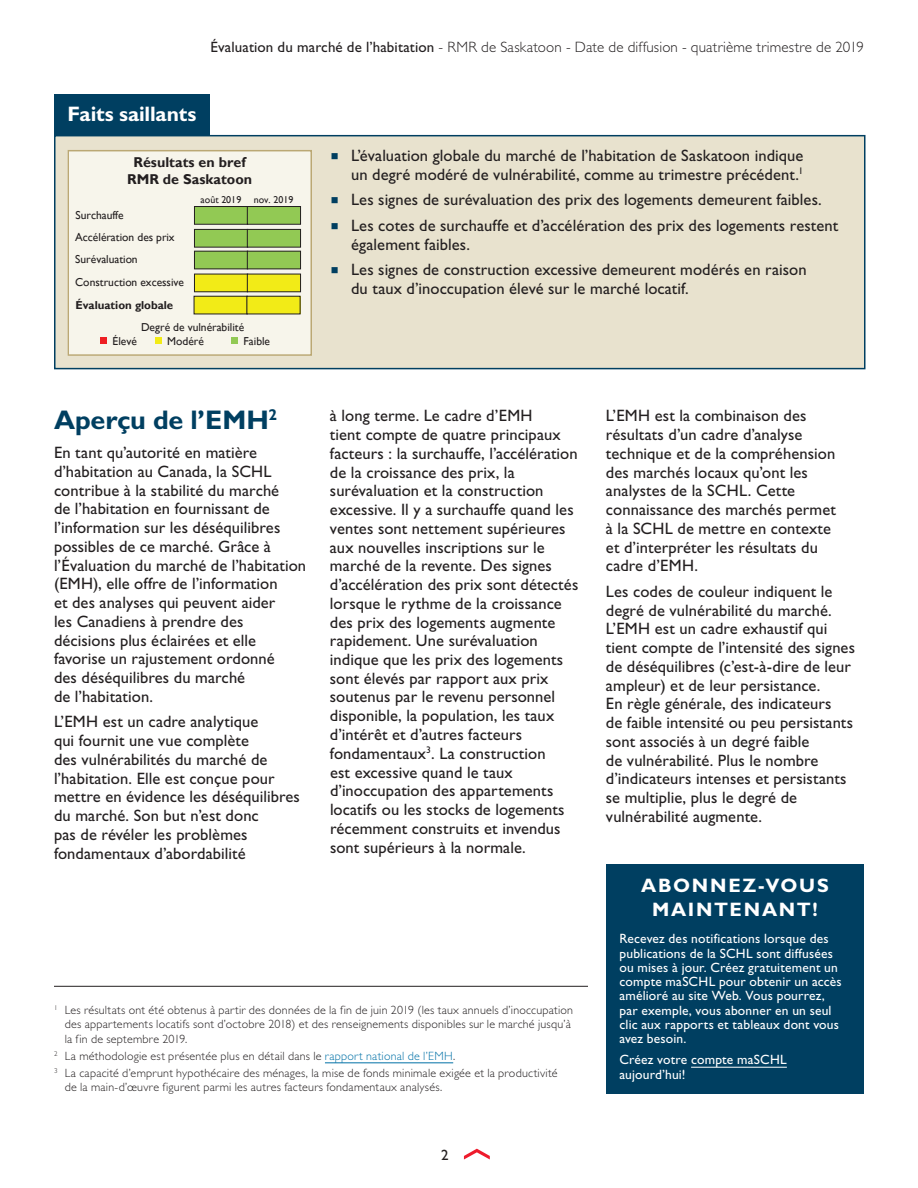
<style>
.page{position:relative;width:918px;height:1188px;background:#fff}
.page>*{position:absolute;margin:0;border:0;box-sizing:border-box;transform-origin:0 0}
.t1{font:700 27px "Gill Sans Std";letter-spacing:-.01em;color:#003f61}
.t2{font:700 21px "Gill Sans Std";letter-spacing:-.005em;color:#fff}
.t3{font:700 19.5px/23.4px "Gill Sans Std";letter-spacing:.085em;color:#fff;text-align:center}
.t4{font:16.5px/18.8px "Gill Sans Std";letter-spacing:.005em;color:#231f20}
.t5{font:300 15px "Gill Sans Std";letter-spacing:.015em;color:#231f20}
.t6{font:15px "Gill Sans Std";color:#231f20}
.t7{font:700 14.25px/17.1px "Gill Sans";color:#231f20;text-align:center}
.t8{font:13.5px/14.2px "Gill Sans Std";letter-spacing:.01em;color:#fff}
.t9{font:300 12px/14.4px "Gill Sans Std";letter-spacing:.02em;color:#231f20}
.t10{font:11.55px/22.4px "Gill Sans";color:#231f20}
.t11{font:700 11.55px "Gill Sans";color:#231f20}
.t12{font:9.9px "Gill Sans";color:#231f20}
.s1{font-weight:400}
.s2{color:#0071a7}
</style>
<div class="page">
<div style="left:606px;top:864px;width:258px;height:230px;background:#003f61"></div>
<hr style="left:691px;top:1067px;width:96px;height:1px;background:#fff">
<svg style="left:464px;top:1149px;width:26px;height:11px"></svg>
<div style="left:55px;top:136px;width:810px;height:233px;background:#e8e2ce"></div>
<div style="left:54px;top:135px;width:812px;height:234px;border:2px solid #003f61"></div>
<div style="left:54px;top:94px;width:155px;height:41px;background:#003f61"></div>
<div style="left:68px;top:150px;width:244px;height:206px;background:#f7f5eb"></div>
<div style="left:194px;top:207px;width:54px;height:17px;background:#92c954"></div>
<div style="left:194px;top:206px;width:54px;height:19px;border:1px solid #231f20"></div>
<div style="left:247px;top:207px;width:54px;height:17px;background:#92c954"></div>
<div style="left:247px;top:206px;width:54px;height:19px;border:1px solid #231f20"></div>
<div style="left:194px;top:229px;width:54px;height:18px;background:#92c954"></div>
<div style="left:194px;top:229px;width:54px;height:19px;border:1px solid #231f20"></div>
<div style="left:247px;top:229px;width:54px;height:18px;background:#92c954"></div>
<div style="left:247px;top:229px;width:54px;height:19px;border:1px solid #231f20"></div>
<div style="left:194px;top:251px;width:54px;height:18px;background:#92c954"></div>
<div style="left:194px;top:251px;width:54px;height:18px;border:1px solid #231f20"></div>
<div style="left:247px;top:251px;width:54px;height:18px;background:#92c954"></div>
<div style="left:247px;top:251px;width:54px;height:18px;border:1px solid #231f20"></div>
<div style="left:194px;top:274px;width:54px;height:18px;background:#f2eb17"></div>
<div style="left:194px;top:274px;width:54px;height:18px;border:1px solid #231f20"></div>
<div style="left:247px;top:274px;width:54px;height:18px;background:#f2eb17"></div>
<div style="left:247px;top:274px;width:54px;height:18px;border:1px solid #231f20"></div>
<div style="left:194px;top:296px;width:53px;height:18px;background:#f2eb17"></div>
<div style="left:194px;top:296px;width:54px;height:18px;border:1px solid #231f20"></div>
<div style="left:247px;top:296px;width:53px;height:18px;background:#f2eb17"></div>
<div style="left:247px;top:296px;width:53px;height:18px;border:1px solid #231f20"></div>
<div style="left:100px;top:337px;width:7px;height:7px;background:#ee1f23"></div>
<div style="left:155px;top:337px;width:7px;height:7px;background:#f2eb17"></div>
<div style="left:231px;top:337px;width:7px;height:7px;background:#92c954"></div>
<div style="left:68px;top:150px;width:244px;height:206px;border:2px solid #bba874"></div>
<hr style="left:325px;top:1063px;width:128px;height:1px;background:#0071a7">
<hr style="left:54px;top:986px;width:534px;height:1px;background:#231f20">
<p class="t5" style="left:210px;top:39px;width:655px"><span class="s1">Évaluation du marché de l’habitation</span> - RMR de Saskatoon - Date de diffusion - quatrième trimestre de 2019</p>
<p class="t2" style="left:68px;top:101px;width:130px">Faits saillants</p>
<p class="t7" style="left:127px;top:154px;width:127px">Résultats en bref<br>RMR de Saskatoon</p>
<p class="t10" style="left:75px;top:204px;width:50px">Surchauffe</p>
<p class="t12" style="left:201px;top:194px;width:95px">août 2019 nov. 2019</p>
<p class="t10" style="left:75px;top:227px;width:110px">Accélération des prix<br>Surévaluation<br>Construction excessive</p>
<p class="t11" style="left:75px;top:298px;width:99px">Évaluation globale</p>
<p class="t10" style="left:113px;top:330px;width:26px">Élevé</p>
<p class="t10" style="left:167px;top:330px;width:38px">Modéré</p>
<p class="t10" style="left:243px;top:330px;width:28px">Faible</p>
<p class="t10" style="left:141px;top:316px;width:105px">Degré de vulnérabilité</p>
<p class="t4" style="left:351px;top:146px;width:454px">L’évaluation globale du marché de l’habitation de Saskatoon indique un degré modéré de vulnérabilité, comme au trimestre précédent.<sup>1</sup></p>
<p class="t4" style="left:351px;top:187px;width:489px;line-height:25.5px">Les signes de surévaluation des prix des logements demeurent faibles.<br>Les cotes de surchauffe et d’accélération des prix des logements restent</p>
<p class="t4" style="left:351px;top:231px;width:457px;line-height:25.5px">également faibles.<br>Les signes de construction excessive demeurent modérés en raison</p>
<p class="t4" style="left:351px;top:279px;width:339px">du taux d’inoccupation élevé sur le marché locatif.</p>
<h1 class="t1" style="left:54px;top:404px;width:225px">Aperçu de l’EMH<sup>2</sup></h1>
<p class="t4" style="left:54px;top:443px;width:254px">En tant qu’autorité en matière d’habitation au Canada, la SCHL contribue à la stabilité du marché<br>de l’habitation en fournissant de l’information sur les déséquilibres possibles de ce marché. Grâce à l’Évaluation du marché de l’habitation (EMH), elle offre de l’information<br>et des analyses qui peuvent aider<br>les Canadiens à prendre des décisions plus éclairées et elle favorise un rajustement ordonné<br>des déséquilibres du marché<br>de l’habitation.</p>
<p class="t4" style="left:54px;top:713px;width:247px">L’EMH est un cadre analytique<br>qui fournit une vue complète<br>des vulnérabilités du marché de l’habitation. Elle est conçue pour mettre en évidence les déséquilibres du marché. Son but n’est donc<br>pas de révéler les problèmes fondamentaux d’abordabilité</p>
<p class="t4" style="left:330px;top:407px;width:250px">à long terme. Le cadre d’EMH<br>tient compte de quatre principaux facteurs : la surchauffe, l’accélération de la croissance des prix, la surévaluation et la construction excessive. Il y a surchauffe quand les ventes sont nettement supérieures aux nouvelles inscriptions sur le marché de la revente. Des signes d’accélération des prix sont détectés lorsque le rythme de la croissance des prix des logements augmente rapidement. Une surévaluation indique que les prix des logements sont élevés par rapport aux prix soutenus par le revenu personnel disponible, la population, les taux d’intérêt et d’autres facteurs fondamentaux<sup>3</sup>. La construction<br>est excessive quand le taux d’inoccupation des appartements locatifs ou les stocks de logements récemment construits et invendus sont supérieurs à la normale.</p>
<p class="t4" style="left:606px;top:407px;width:231px">L’EMH est la combinaison des résultats d’un cadre d’analyse technique et de la compréhension des marchés locaux qu’ont les analystes de la SCHL. Cette connaissance des marchés permet à la SCHL de mettre en contexte et d’interpréter les résultats du cadre d’EMH.</p>
<p class="t4" style="left:606px;top:582px;width:251px">Les codes de couleur indiquent le degré de vulnérabilité du marché.<br>L’EMH est un cadre exhaustif qui tient compte de l’intensité des signes de déséquilibres (c’est-à-dire de leur ampleur) et de leur persistance.<br>En règle générale, des indicateurs<br>de faible intensité ou peu persistants sont associés à un degré faible<br>de vulnérabilité. Plus le nombre d’indicateurs intenses et persistants se multiplie, plus le degré de vulnérabilité augmente.</p>
<p class="t9" style="left:65px;top:1003px;width:510px;text-indent:-11px"><sup>1</sup> Les résultats ont été obtenus à partir des données de la fin de juin 2019 (les taux annuels d’inoccupation des appartements locatifs sont d’octobre 2018) et des renseignements disponibles sur le marché jusqu’à la fin de septembre 2019.</p>
<p class="t9" style="left:54px;top:1047px;width:505px;line-height:17.1px"><sup>2</sup> La méthodologie est présentée plus en détail dans le <span class="s2">rapport national de l’EMH</span>.<br><sup>3</sup> La capacité d’emprunt hypothécaire des ménages, la mise de fonds minimale exigée et la productivité</p>
<p class="t9" style="left:65px;top:1080px;width:379px">de la main-d’œuvre figurent parmi les autres facteurs fondamentaux analysés.</p>
<p class="t6" style="left:441px;top:1146px;width:9px">2</p>
<p class="t3" style="left:641px;top:874px;width:189px">ABONNEZ-VOUS<br>MAINTENANT!</p>
<p class="t8" style="left:620px;top:932px;width:224px">Recevez des notifications lorsque des publications de la SCHL sont diffusées ou mises à jour. Créez gratuitement un compte maSCHL pour obtenir un accès amélioré au site Web. Vous pourrez, par exemple, vous abonner en un seul clic aux rapports et tableaux dont vous avez besoin.</p>
<p class="t8" style="left:620px;top:1053px;width:169px">Créez votre compte maSCHL aujourd’hui!</p>
</div>
